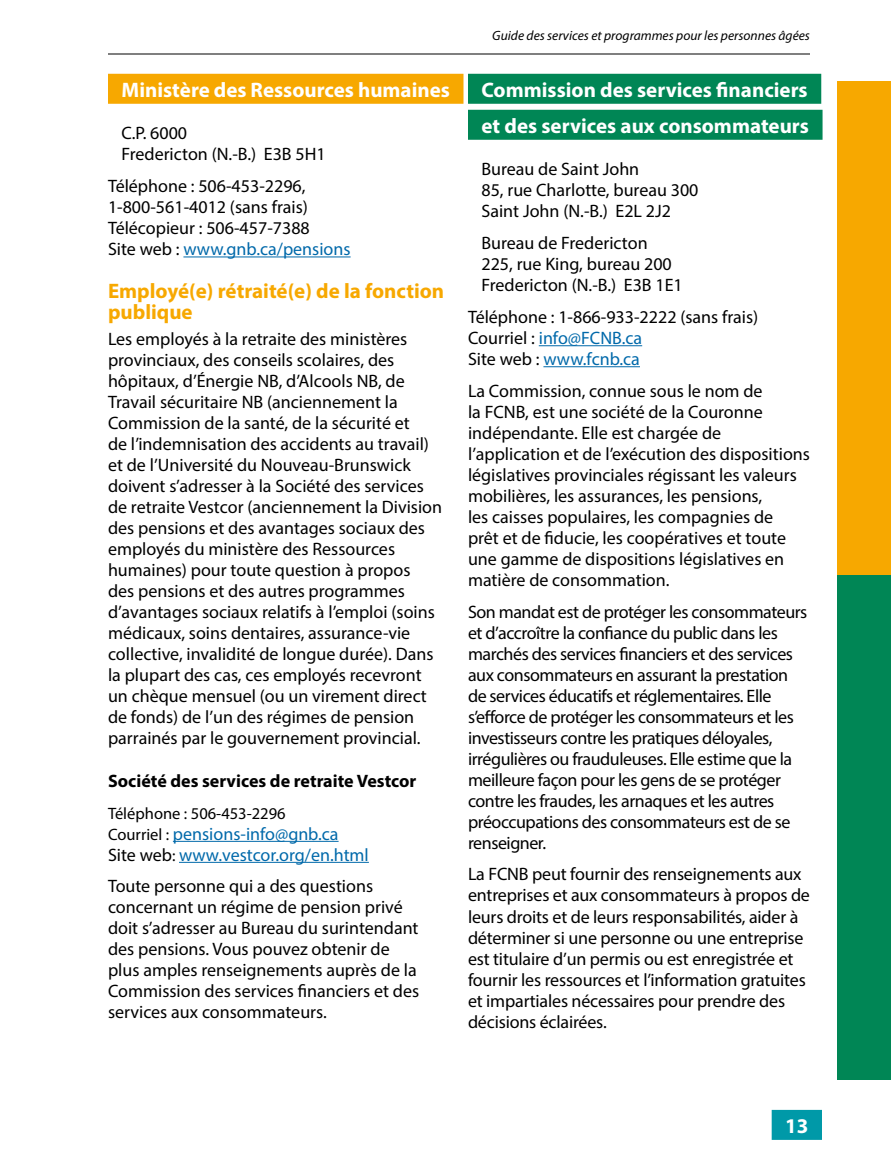
<style>
.page{position:relative;width:891px;height:1161px;background:#fff}
.page>*{position:absolute;margin:0;border:0;box-sizing:border-box;transform-origin:0 0}
.t1{font:700 21px/36px "Myriad Pro";color:#fff}
.t2{font:700 21px/21px "Myriad Pro";color:#f7a800}
.t3{font:18px/21px "Myriad Pro";color:#000}
.t4{font:18px/21px "Myriad Pro";letter-spacing:-.025em;color:#000}
.t5{font:18px/21px "Myriad Pro";color:#0069aa}
.t6{font:700 18px "Myriad Pro";color:#000}
.t7{font:16.5px "Myriad Pro";color:#000}
.t8{font:italic 13.5px "Myriad Pro";color:#000}
.s1{color:#0069aa}
.s2{font-size:16.5px;color:#000}
.s3{color:#000}
</style>
<div class="page">
<div style="left:772px;top:1110px;width:50px;height:30px;background:#0099a8"></div>
<hr style="left:108px;top:54px;width:702px;height:1px;background:#000">
<div style="left:837px;top:81px;width:54px;height:999px;background:#008655"></div>
<div style="left:108px;top:74px;width:356px;height:30px;background:#f7a800"></div>
<hr style="left:183px;top:256px;width:168px;height:1px;background:#0069aa">
<hr style="left:173px;top:841px;width:166px;height:1px;background:#0069aa">
<hr style="left:179px;top:862px;width:190px;height:1px;background:#0069aa">
<div style="left:468px;top:74px;width:353px;height:30px;background:#008655"></div>
<div style="left:468px;top:110px;width:355px;height:30px;background:#008655"></div>
<hr style="left:539px;top:345px;width:103px;height:1px;background:#0069aa">
<hr style="left:543px;top:366px;width:97px;height:1px;background:#0069aa">
<div style="left:837px;top:81px;width:54px;height:493px;background:#f7a800"></div>
<p class="t1" style="left:122px;top:71px;width:330px">Ministère des Ressources humaines</p>
<p class="t3" style="left:122px;top:123px;width:206px">C.P. 6000<br>Fredericton (N.-B.) E3B 5H1</p>
<p class="t3" style="left:108px;top:175px;width:244px">Téléphone : 506-453-2296,<br>1-800-561-4012 (sans frais)<br>Télécopieur : 506-457-7388<br>Site web : <span class="s1">www.gnb.ca/pensions</span></p>
<p class="t2" style="left:108px;top:279px;width:338px">Employé(e) rétraité(e) de la fonction publique</p>
<p class="t3" style="left:108px;top:328px;width:336px">Les employés à la retraite des ministères provinciaux, des conseils scolaires, des hôpitaux, d’Énergie NB, d’Alcools NB, de Travail sécuritaire NB (anciennement la Commission de la santé, de la sécurité et<br>de l’indemnisation des accidents au travail) et de l’Université du Nouveau-Brunswick doivent s’adresser à la Société des services de retraite Vestcor (anciennement la Division des pensions et des avantages sociaux des employés du ministère des Ressources humaines) pour toute question à propos<br>des pensions et des autres programmes d’avantages sociaux relatifs à l’emploi (soins médicaux, soins dentaires, assurance-vie collective, invalidité de longue durée). Dans la plupart des cas, ces employés recevront un chèque mensuel (ou un virement direct de fonds) de l’un des régimes de pension parrainés par le gouvernement provincial.</p>
<p class="t6" style="left:108px;top:769px;width:310px">Société des services de retraite Vestcor</p>
<p class="t7" style="left:108px;top:803px;width:179px">Téléphone : 506-453-2296</p>
<p class="t5" style="left:108px;top:823px;width:262px"><span class="s2">Courriel :</span> pensions-info@gnb.ca<br><span class="s3">Site web</span><span class="s2">:</span> www.vestcor.org/en.html</p>
<p class="t3" style="left:108px;top:876px;width:313px">Toute personne qui a des questions concernant un régime de pension privé doit s’adresser au Bureau du surintendant des pensions. Vous pouvez obtenir de plus amples renseignements auprès de la Commission des services financiers et des services aux consommateurs.</p>
<p class="t8" style="left:492px;top:27px;width:319px">Guide des services et programmes pour les personnes âgées</p>
<p class="t1" style="left:482px;top:71px;width:329px">Commission des services financiers et des services aux consommateurs</p>
<p class="t3" style="left:482px;top:159px;width:218px">Bureau de Saint John<br>85, rue Charlotte, bureau 300<br>Saint John (N.-B.) E2L 2J2</p>
<p class="t3" style="left:482px;top:232px;width:203px">Bureau de Fredericton<br>225, rue King, bureau 200<br>Fredericton (N.-B.) E3B 1E1</p>
<p class="t3" style="left:468px;top:306px;width:292px">Téléphone : 1-866-933-2222 (sans frais)<br>Courriel : <span class="s1">info@FCNB.ca<br></span>Site web : <span class="s1">www.fcnb.ca</span></p>
<p class="t3" style="left:468px;top:380px;width:344px">La Commission, connue sous le nom de<br>la FCNB, est une société de la Couronne indépendante. Elle est chargée de l’application et de l’exécution des dispositions législatives provinciales régissant les valeurs mobilières, les assurances, les pensions,<br>les caisses populaires, les compagnies de<br>prêt et de fiducie, les coopératives et toute une gamme de dispositions législatives en matière de consommation.</p>
<p class="t4" style="left:468px;top:601px;width:341px">Son mandat est de protéger les consommateurs et d’accroître la confiance du public dans les marchés des services financiers et des services aux consommateurs en assurant la prestation de services éducatifs et réglementaires. Elle s’efforce de protéger les consommateurs et les investisseurs contre les pratiques déloyales, irrégulières ou frauduleuses. Elle estime que la meilleure façon pour les gens de se protéger contre les fraudes, les arnaques et les autres préoccupations des consommateurs est de se renseigner.</p>
<p class="t3" style="left:468px;top:864px;width:344px">La FCNB peut fournir des renseignements aux entreprises et aux consommateurs à propos de leurs droits et de leurs responsabilités, aider à déterminer si une personne ou une entreprise est titulaire d’un permis ou est enregistrée et fournir les ressources et l’information gratuites et impartiales nécessaires pour prendre des décisions éclairées.</p>
<p class="t1" style="left:785px;top:1107px;width:25px">13</p>
</div>
